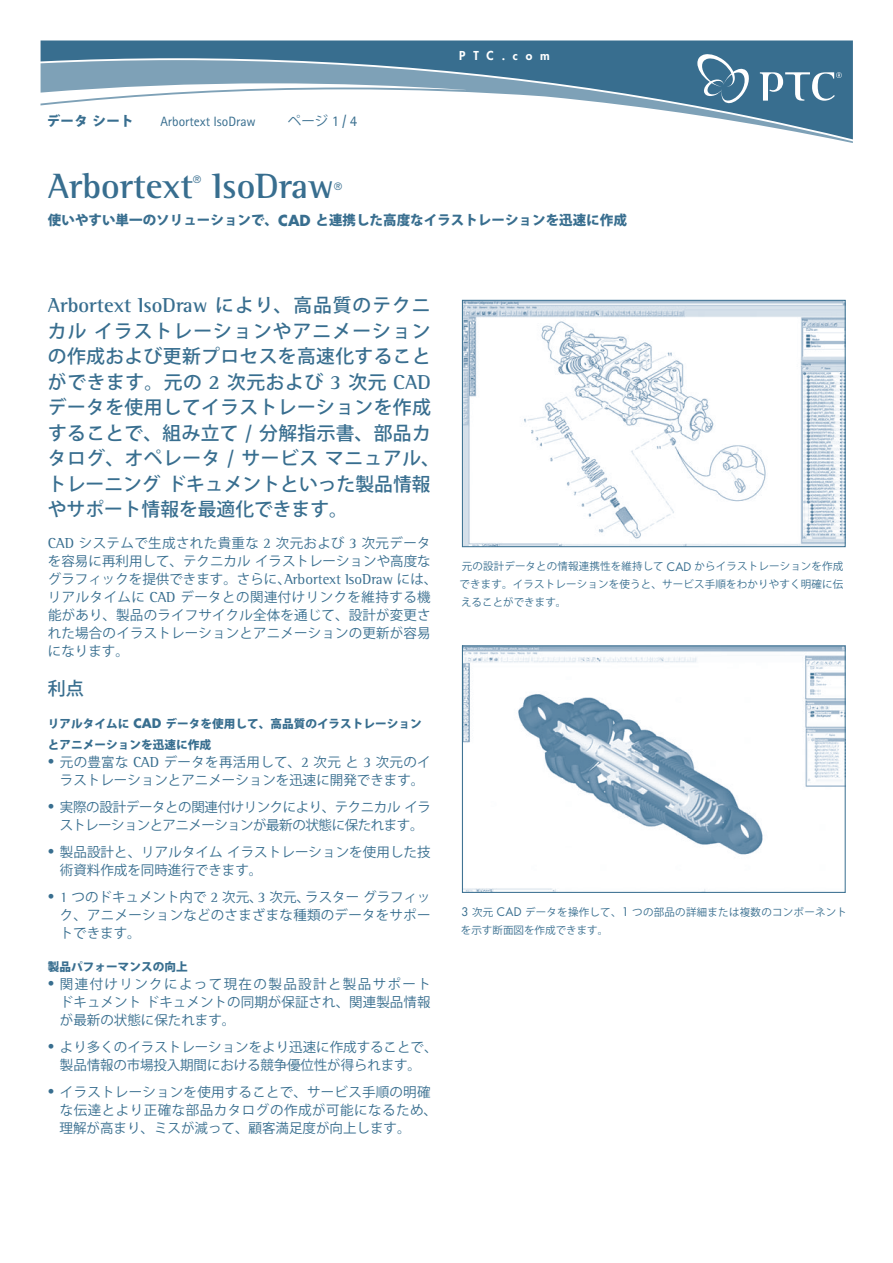
<style>
.page{position:relative;width:893px;height:1263px;background:#fff}
.page>*{position:absolute;margin:0;border:0;box-sizing:border-box;transform-origin:0 0}
.t1{font:700 36px "Rotis Semi Serif";color:#386e8f}
.t2{font:700 20.7px "Rotis Semi Serif";color:#386e8f}
.t3{font:500 18.75px/25.5px "Koz Go Pro";letter-spacing:.02em;color:#386e8f}
.t4{font:500 18px "Koz Go Pro";color:#386e8f}
.t5{font:13.5px/18px "Koz Go Pro";letter-spacing:.005em;color:#386e8f}
.t6{font:13.5px/18.1px "Koz Go Pro";letter-spacing:-.035em;color:#386e8f;text-align:center}
.t7{font:800 13.5px "Koz Go Pro";letter-spacing:.005em;color:#386e8f}
.t8{font:13.5px "Rotis Sans Serif";color:#386e8f}
.t9{font:800 12px "Futura";letter-spacing:.65em;color:#fff}
.t10{font:800 11.7px/21px "Koz Go Pro";color:#386e8f}
.t11{font:10.5px/18px "Koz Go Pro";letter-spacing:.015em;color:#386e8f;text-align:justify}
.t12{font:9.9px "Futura";color:#386e8f}
.s1{font-family:"Rotis Sans Serif";font-size:14.85px}
.s2{font-family:"Futura";font-weight:700;font-size:14.85px}
.s3{font-family:"Koz Go Pro";font-weight:500;font-size:18.75px}
.s4{font-family:"Rotis Semi Serif";font-weight:700;font-size:20.7px}
.s5{font-family:"Rotis Semi Serif";font-size:14.85px}
.s6{font-family:"Futura";font-weight:700;font-size:12.75px}
.s7{font-family:"Rotis Semi Serif";font-size:13.2px}
.s8{font-family:"Futura";font-size:11.55px}
</style>
<div class="page">
<svg style="left:41px;top:41px;width:812px;height:98px"></svg>
<svg style="left:697px;top:54px;width:54px;height:49px;background:#5f8aa4"></svg>
<svg style="left:760px;top:72px;width:82px;height:29px"></svg>
<img style="left:464px;top:302px;width:379px;height:243px">
<div style="left:462px;top:300px;width:383px;height:247px;border:1px solid #386e8f"></div>
<img style="left:464px;top:648px;width:379px;height:243px">
<div style="left:462px;top:646px;width:383px;height:247px;border:1px solid #386e8f"></div>
<p class="t7" style="left:47px;top:112px;width:88px">データシート</p>
<p class="t8" style="left:160px;top:113px;width:97px">Arbortext IsoDraw</p>
<p class="t5" style="left:288px;top:112px;width:71px">ページ<span class="s1">1/4</span></p>
<p class="t9" style="left:459px;top:48px;width:92px">PTC.com</p>
<h1 class="t1" style="left:48px;top:164px;width:147px">Arbortext</h1>
<p class="t12" style="left:193px;top:172px;width:9px">®</p>
<h1 class="t1" style="left:212px;top:164px;width:123px">IsoDraw</h1>
<p class="t12" style="left:334px;top:179px;width:9px">®</p>
<p class="t7" style="left:48px;top:211px;width:580px">使いやすい単一のソリューションで、<span class="s2">CAD</span> と連携した高度なイラストレーションを迅速に作成</p>
<h2 class="t2" style="left:48px;top:293px;width:384px">Arbortext IsoDraw <span class="s3">により、高品質のテクニ</span></h2>
<h3 class="t3" style="left:48px;top:319px;width:394px">カルイラストレーションやアニメーションの作成および更新プロセスを高速化することができます。元の <span class="s4">2</span> 次元および <span class="s4">3</span> 次元 <span class="s4">CAD</span>データを使用してイラストレーションを作成することで、組み立て <span class="s4">/</span> 分解指示書、部品カタログ、オペレータ <span class="s4">/</span> サービスマニュアル、トレーニングドキュメントといった製品情報やサポート情報を最適化できます。</h3>
<p class="t5" style="left:48px;top:534px;width:391px"><span class="s5">CAD</span> システムで生成された貴重な <span class="s5">2</span> 次元および <span class="s5">3</span> 次元データを容易に再利用して、テクニカルイラストレーションや高度なグラフィックを提供できます。さらに、<span class="s5">Arbortext IsoDraw</span> には、リアルタイムに <span class="s5">CAD</span> データとの関連付けリンクを維持する機能があり、製品のライフサイクル全体を通じて、設計が変更された場合のイラストレーションとアニメーションの更新が容易になります。</p>
<h3 class="t4" style="left:48px;top:677px;width:38px">利点</h3>
<p class="t10" style="left:48px;top:714px;width:375px">リアルタイムに <span class="s6">CAD</span> データを使用して、高品質のイラストレーションとアニメーションを迅速に作成</p>
<p class="t5" style="left:48px;top:753px;width:384px;text-align:center"><span class="s7">•</span> 元の豊富な <span class="s5">CAD</span> データを再活用して、<span class="s5">2</span> 次元と <span class="s5">3</span> 次元のイラストレーションとアニメーションを迅速に開発できます。</p>
<p class="t6" style="left:48px;top:798px;width:385px"><span class="s7">•</span> 実際の設計データとの関連付けリンクにより、テクニカルイラストレーションとアニメーションが最新の状態に保たれます。</p>
<p class="t5" style="left:60px;top:843px;width:372px;text-indent:-12px"><span class="s7">•</span> 製品設計と、リアルタイムイラストレーションを使用した技術資料作成を同時進行できます。</p>
<p class="t5" style="left:60px;top:888px;width:372px;text-align:justify;text-indent:-12px"><span class="s7">•</span> <span class="s5">1</span> つのドキュメント内で <span class="s5">2</span> 次元、<span class="s5">3</span> 次元、ラスターグラフィック、アニメーションなどのさまざまな種類のデータをサポートできます。</p>
<p class="t10" style="left:48px;top:957px;width:141px">製品パフォーマンスの向上</p>
<p class="t5" style="left:60px;top:975px;width:372px;text-align:justify;text-indent:-12px"><span class="s7">•</span> 関連付けリンクによって現在の製品設計と製品サポートドキュメントドキュメントの同期が保証され、関連製品情報が最新の状態に保たれます。</p>
<p class="t5" style="left:48px;top:1038px;width:391px;text-align:center"><span class="s7">•</span> より多くのイラストレーションをより迅速に作成することで、製品情報の市場投入期間における競争優位性が得られます。</p>
<p class="t5" style="left:60px;top:1083px;width:379px;text-indent:-12px"><span class="s7">•</span> イラストレーションを使用することで、サービス手順の明確な伝達とより正確な部品カタログの作成が可能になるため、理解が高まり、ミスが減って、顧客満足度が向上します。</p>
<p class="t11" style="left:459px;top:558px;width:385px">元の設計データとの情報連携性を維持して <span class="s8">CAD</span> からイラストレーションを作成できます。イラストレーションを使うと、サービス手順をわかりやすく明確に伝えることができます。</p>
<p class="t11" style="left:461px;top:903px;width:388px"><span class="s8">3</span> 次元 <span class="s8">CAD</span> データを操作して、<span class="s8">1</span> つの部品の詳細または複数のコンポーネントを示す断面図を作成できます。</p>
</div>
